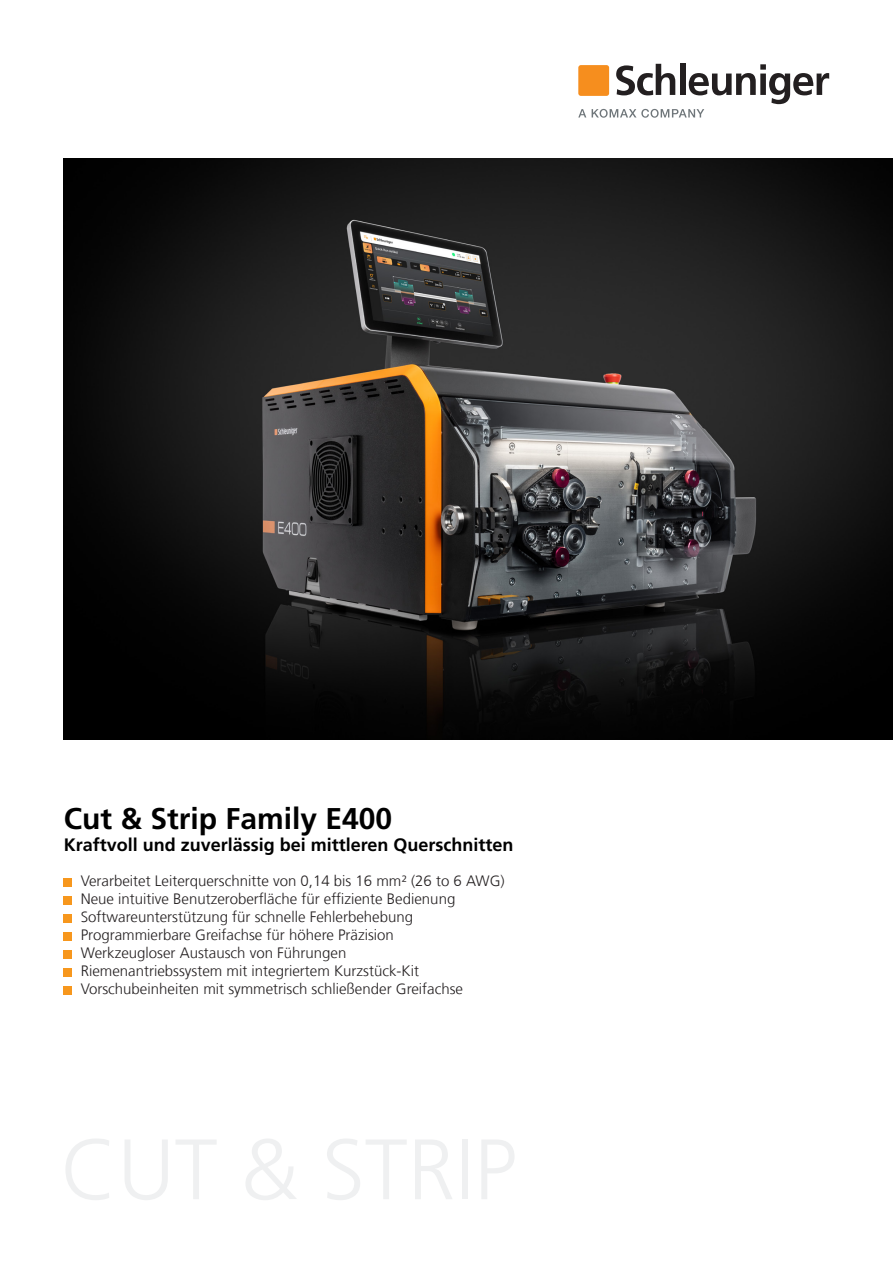
<style>
.page{position:relative;width:893px;height:1263px;background:#fff}
.page>*{position:absolute;margin:0;border:0;box-sizing:border-box;transform-origin:0 0}
.t1{font:700 30px "Frutiger LT Com";color:#000}
.t2{font:700 18px "Frutiger LT Com";color:#000}
.copy{font:300 15px "Frutiger LT Com";color:#231f20}
</style>
<div class="page">
<svg style="left:578px;top:109px;width:8px;height:8px"></svg>
<svg style="left:592px;top:64px;width:237px;height:54px"></svg>
<div style="left:578px;top:65px;width:31px;height:31px;background:#f68e1e;border-radius:3px"></div>
<div style="left:64px;top:878px;width:8px;height:8px;background:#f7971d"></div>
<div style="left:64px;top:896px;width:8px;height:8px;background:#f7971d"></div>
<div style="left:64px;top:914px;width:8px;height:8px;background:#f7971d"></div>
<div style="left:64px;top:932px;width:8px;height:8px;background:#f7971d"></div>
<div style="left:64px;top:950px;width:8px;height:8px;background:#f7971d"></div>
<div style="left:64px;top:968px;width:8px;height:8px;background:#f7971d"></div>
<div style="left:64px;top:986px;width:8px;height:8px;background:#f7971d"></div>
<img style="left:64px;top:158px;width:829px;height:582px">
<p class="t1" style="left:64px;top:801px;width:330px">Cut &amp; Strip Family E400</p>
<p class="t2" style="left:64px;top:834px;width:451px">Kraftvoll und zuverlässig bei mittleren Querschnitten</p>
<p class="copy" style="left:81px;top:872px;width:425px">Verarbeitet Leiterquerschnitte von 0,14 bis 16 mm² (26 to 6 AWG)</p>
<p class="copy" style="left:81px;top:890px;width:376px">Neue intuitive Benutzeroberfläche für effiziente Bedienung</p>
<p class="copy" style="left:81px;top:908px;width:334px">Softwareunterstützung für schnelle Fehlerbehebung</p>
<p class="copy" style="left:81px;top:926px;width:315px">Programmierbare Greifachse für höhere Präzision</p>
<p class="copy" style="left:81px;top:944px;width:267px">Werkzeugloser Austausch von Führungen</p>
<p class="copy" style="left:81px;top:962px;width:340px">Riemenantriebssystem mit integriertem Kurzstück-Kit</p>
<p class="copy" style="left:81px;top:980px;width:384px">Vorschubeinheiten mit symmetrisch schließender Greifachse</p>
</div>
